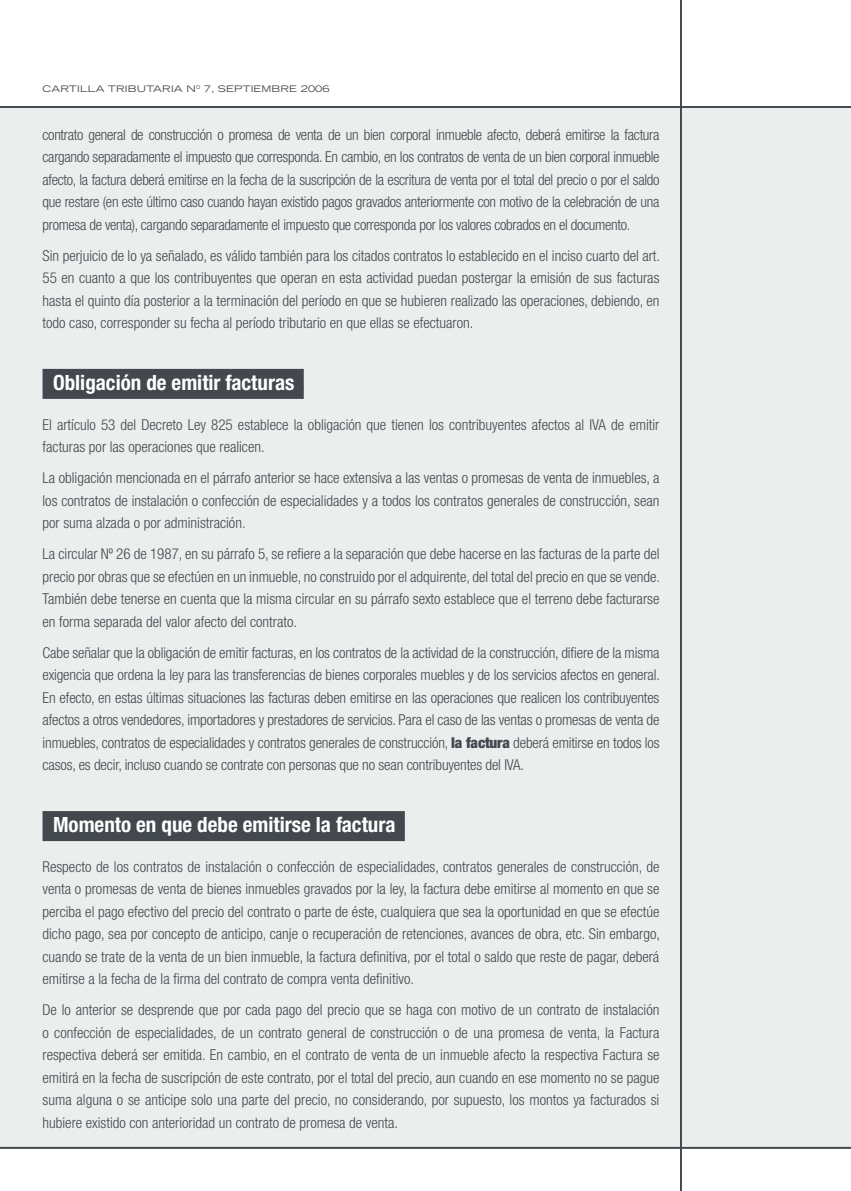
<style>
.page{position:relative;width:851px;height:1191px;background:#fff}
.page>*{position:absolute;margin:0;border:0;box-sizing:border-box;transform-origin:0 0}
._03_Subt__1__barra{font:700 condensed 21px "Helvetica Neue";color:#fff}
._01__Texto{font:300 condensed 15px/22.5px "Helvetica Neue";color:#43484e;text-align:justify}
.encabezado{font:expanded 9px "Trade Gothic LH";letter-spacing:.01em;color:#43484e;scale:1.1 1}
.s1{color:#43484e}
.s2{font-weight:900}
</style>
<div class="page">
<div style="left:0;top:107px;width:850px;height:1041px;background:#eceded"></div>
<hr style="left:680px;top:0;width:1px;height:1191px;background:#43484e">
<hr style="left:0;top:106px;width:850px;height:2px;background:#43484e">
<hr style="left:0;top:1147px;width:850px;height:1px;background:#43484e">
<hr style="left:850px;top:107px;width:1px;height:1041px;background:#eceded">
<div style="left:43px;top:369px;width:261px;height:30px;background:#43484e"></div>
<div style="left:43px;top:811px;width:362px;height:30px;background:#43484e"></div>
<p class="encabezado" style="left:43px;top:82px;width:262px">CARTILLA TRIBUTARIA N<sup>0</sup> 7, SEPTIEMBRE 2006</p>
<p class="_01__Texto" style="left:43px;top:123px;width:618px">contrato general de construcción o promesa de venta de un bien corporal inmueble afecto, deberá emitirse la factura cargando separadamente el impuesto que corresponda. En cambio, en los contratos de venta de un bien corporal inmueble afecto, la factura deberá emitirse en la fecha de la suscripción de la escritura de venta por el total del precio o por el saldo que restare (en este último caso cuando hayan existido pagos gravados anteriormente con motivo de la celebración de una promesa de venta), cargando separadamente el impuesto que corresponda por los valores cobrados en el documento.</p>
<p class="_01__Texto" style="left:43px;top:244px;width:619px">Sin perjuicio de lo ya señalado, es válido también para los citados contratos lo establecido en el inciso cuarto del art.<br>55 en cuanto a que los contribuyentes que operan en esta actividad puedan postergar la emisión de sus facturas hasta el quinto día posterior a la terminación del período en que se hubieren realizado las operaciones, debiendo, en todo caso, corresponder su fecha al período tributario en que ellas se efectuaron.</p>
<p class="_03_Subt__1__barra" style="left:53px;top:370px;width:253px">Obligación de emitir facturas<span class="s1">..</span></p>
<p class="_01__Texto" style="left:43px;top:413px;width:618px">El artículo 53 del Decreto Ley 825 establece la obligación que tienen los contribuyentes afectos al IVA de emitir facturas por las operaciones que realicen.</p>
<p class="_01__Texto" style="left:43px;top:466px;width:618px">La obligación mencionada en el párrafo anterior se hace extensiva a las ventas o promesas de venta de inmuebles, a los contratos de instalación o confección de especialidades y a todos los contratos generales de construcción, sean por suma alzada o por administración.</p>
<p class="_01__Texto" style="left:43px;top:542px;width:619px">La circular Nº 26 de 1987, en su párrafo 5, se refiere a la separación que debe hacerse en las facturas de la parte del precio por obras que se efectúen en un inmueble, no construido por el adquirente, del total del precio en que se vende.<br>También debe tenerse en cuenta que la misma circular en su párrafo sexto establece que el terreno debe facturarse en forma separada del valor afecto del contrato.</p>
<p class="_01__Texto" style="left:43px;top:641px;width:618px">Cabe señalar que la obligación de emitir facturas, en los contratos de la actividad de la construcción, difiere de la misma exigencia que ordena la ley para las transferencias de bienes corporales muebles y de los servicios afectos en general.<br>En efecto, en estas últimas situaciones las facturas deben emitirse en las operaciones que realicen los contribuyentes afectos a otros vendedores, importadores y prestadores de servicios. Para el caso de las ventas o promesas de venta de inmuebles, contratos de especialidades y contratos generales de construcción, <span class="s2">la factura</span> deberá emitirse en todos los casos, es decir, incluso cuando se contrate con personas que no sean contribuyentes del IVA.</p>
<p class="_03_Subt__1__barra" style="left:53px;top:812px;width:354px">Momento en que debe emitirse la factura<span class="s1">..</span></p>
<p class="_01__Texto" style="left:43px;top:855px;width:619px">Respecto de los contratos de instalación o confección de especialidades, contratos generales de construcción, de venta o promesas de venta de bienes inmuebles gravados por la ley, la factura debe emitirse al momento en que se perciba el pago efectivo del precio del contrato o parte de éste, cualquiera que sea la oportunidad en que se efectúe dicho pago, sea por concepto de anticipo, canje o recuperación de retenciones, avances de obra, etc. Sin embargo, cuando se trate de la venta de un bien inmueble, la factura definitiva, por el total o saldo que reste de pagar, deberá emitirse a la fecha de la firma del contrato de compra venta definitivo.</p>
<p class="_01__Texto" style="left:43px;top:998px;width:618px">De lo anterior se desprende que por cada pago del precio que se haga con motivo de un contrato de instalación o confección de especialidades, de un contrato general de construcción o de una promesa de venta, la Factura respectiva deberá ser emitida. En cambio, en el contrato de venta de un inmueble afecto la respectiva Factura se emitirá en la fecha de suscripción de este contrato, por el total del precio, aun cuando en ese momento no se pague suma alguna o se anticipe solo una parte del precio, no considerando, por supuesto, los montos ya facturados si hubiere existido con anterioridad un contrato de promesa de venta.</p>
</div>
